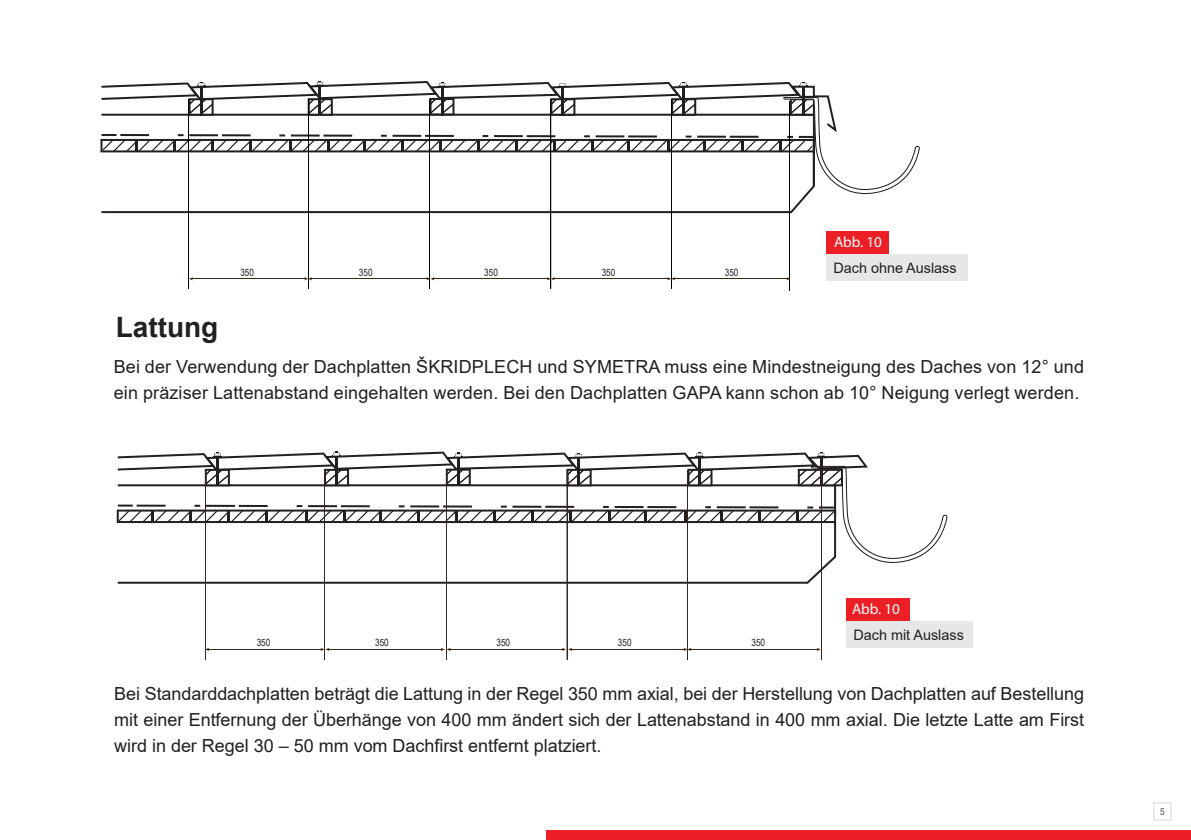
<style>
.page{position:relative;width:1191px;height:840px;background:#fff}
.page>*{position:absolute;margin:0;border:0;box-sizing:border-box;transform-origin:0 0}
.t1{font:700 28px "Arial";color:#231f20}
.t2{font:18px/26px "Arial";letter-spacing:.01em;color:#231f20;text-align:justify}
.t3{font:15.2px "Myriad Pro";color:#fff}
.t4{font:14.4px "Arial";color:#231f20}
.t5{font:10px "Arial Narrow";color:#231f20}
.t6{font:10px "Arial Narrow";color:#4f5050}
</style>
<div class="page">
<div style="left:826px;top:231px;width:63px;height:23px;background:#ec1f26"></div>
<div style="left:826px;top:254px;width:142px;height:26px;background:#e6e7e8"></div>
<div style="left:846px;top:597px;width:63px;height:24px;background:#ec1f26"></div>
<div style="left:846px;top:620px;width:127px;height:27px;background:#e6e7e8"></div>
<div style="left:547px;top:829px;width:644px;height:10px;background:#ec1f26"></div>
<div style="left:1153px;top:802px;width:18px;height:17px;background:#fff;border:1px solid #d6d6d6"></div>
<svg style="left:101px;top:194px;width:708px;height:19px"></svg>
<hr style="left:308px;top:99px;width:1px;height:189px;background:#020202">
<hr style="left:192px;top:278px;width:113px;height:1px;background:#3c2415">
<hr style="left:430px;top:99px;width:1px;height:189px;background:#020202">
<hr style="left:550px;top:99px;width:1px;height:189px;background:#020202">
<hr style="left:671px;top:99px;width:1px;height:189px;background:#020202">
<hr style="left:789px;top:101px;width:1px;height:189px;background:#020202">
<hr style="left:189px;top:99px;width:1px;height:189px;background:#020202">
<hr style="left:311px;top:278px;width:116px;height:1px;background:#3c2415">
<svg style="left:304px;top:277px;width:8px;height:3px"></svg>
<hr style="left:433px;top:278px;width:115px;height:1px;background:#3c2415">
<svg style="left:426px;top:277px;width:8px;height:3px"></svg>
<hr style="left:553px;top:278px;width:115px;height:1px;background:#3c2415">
<svg style="left:547px;top:277px;width:8px;height:3px"></svg>
<hr style="left:674px;top:278px;width:113px;height:1px;background:#3c2415">
<svg style="left:667px;top:277px;width:8px;height:3px"></svg>
<svg style="left:100px;top:81px;width:820px;height:113px"></svg>
<svg style="left:118px;top:562px;width:713px;height:21px"></svg>
<svg style="left:117px;top:451px;width:830px;height:111px"></svg>
<hr style="left:324px;top:469px;width:1px;height:190px;background:#3c2415">
<hr style="left:208px;top:648px;width:113px;height:1px;background:#3c2415">
<hr style="left:446px;top:469px;width:1px;height:190px;background:#3c2415">
<hr style="left:567px;top:469px;width:1px;height:190px;background:#3c2415">
<hr style="left:687px;top:469px;width:1px;height:190px;background:#3c2415">
<hr style="left:821px;top:469px;width:1px;height:190px;background:#3c2415">
<hr style="left:205px;top:469px;width:1px;height:190px;background:#3c2415">
<hr style="left:328px;top:648px;width:114px;height:1px;background:#3c2415">
<svg style="left:320px;top:647px;width:9px;height:3px"></svg>
<hr style="left:449px;top:648px;width:114px;height:1px;background:#3c2415">
<svg style="left:441px;top:647px;width:10px;height:3px"></svg>
<hr style="left:571px;top:648px;width:113px;height:1px;background:#3c2415">
<svg style="left:562px;top:647px;width:10px;height:3px"></svg>
<hr style="left:690px;top:648px;width:128px;height:1px;background:#3c2415">
<svg style="left:683px;top:647px;width:8px;height:3px"></svg>
<h1 class="t1" style="left:116px;top:307px;width:104px">Lattung</h1>
<p class="t5" style="left:240px;top:264px;width:15px">350</p>
<p class="t5" style="left:359px;top:264px;width:15px">350</p>
<p class="t5" style="left:484px;top:264px;width:15px">350</p>
<p class="t5" style="left:601px;top:264px;width:15px">350</p>
<p class="t5" style="left:725px;top:264px;width:15px">350</p>
<p class="t3" style="left:834px;top:232px;width:49px">Abb. 10</p>
<p class="t4" style="left:833px;top:257px;width:125px">Dach ohne Auslass</p>
<p class="t2" style="left:114px;top:353px;width:972px">Bei der Verwendung der Dachplatten ŠKRIDPLECH und SYMETRA muss eine Mindestneigung des Daches von 12° und ein präziser Lattenabstand eingehalten werden. Bei den Dachplatten GAPA kann schon ab 10° Neigung verlegt werden.</p>
<p class="t5" style="left:257px;top:635px;width:15px">350</p>
<p class="t5" style="left:375px;top:635px;width:15px">350</p>
<p class="t5" style="left:496px;top:635px;width:15px">350</p>
<p class="t5" style="left:618px;top:635px;width:15px">350</p>
<p class="t5" style="left:751px;top:635px;width:15px">350</p>
<p class="t3" style="left:852px;top:599px;width:49px">Abb. 10</p>
<p class="t4" style="left:853px;top:624px;width:112px">Dach mit Auslass</p>
<p class="t2" style="left:114px;top:679px;width:971px">Bei Standarddachplatten beträgt die Lattung in der Regel 350 mm axial, bei der Herstellung von Dachplatten auf Bestellung mit einer Entfernung der Überhänge von 400 mm ändert sich der Lattenabstand in 400 mm axial. Die letzte Latte am First wird in der Regel 30 – 50 mm vom Dachfirst entfernt platziert.</p>
<p class="t6" style="left:1160px;top:803px;width:6px">5</p>
</div>
